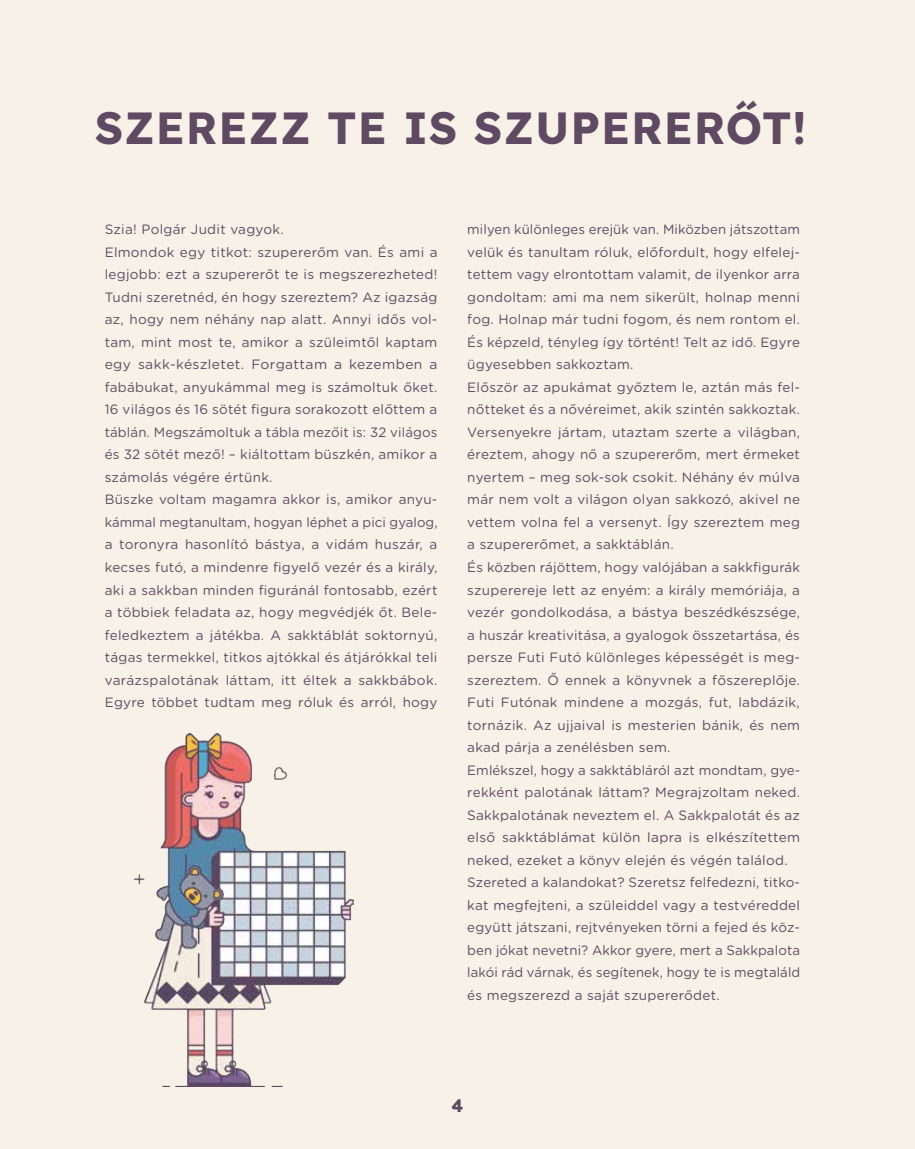
<style>
.page{position:relative;width:915px;height:1149px;background:#fff}
.page>*{position:absolute;margin:0;border:0;box-sizing:border-box;transform-origin:0 0}
.t1{font:45px "Lexend";letter-spacing:.02em;color:#604963}
.t2{font:18px "Lexend";color:#604963}
.t3{font:13.5px/22.5px "Gotham Rounded";letter-spacing:.02em;color:#604963}
</style>
<div class="page">
<div style="left:0;top:0;width:914px;height:1148px;background:#f7f1e7"></div>
<img style="left:135px;top:733px;width:219px;height:352px">
<h1 class="t1" style="left:95px;top:95px;width:713px">SZEREZZ TE IS SZUPERERŐT!</h1>
<p class="t3" style="left:105px;top:217px;width:334px">Szia! Polgár Judit vagyok.<br>Elmondok egy titkot: szupererőm van. És ami a legjobb: ezt a szupererőt te is megszerezheted!<br>Tudni szeretnéd, én hogy szereztem? Az igazság az, hogy nem néhány nap alatt. Annyi idős vol&shy;tam, mint most te, amikor a szüleimtől kaptam egy sakk-készletet. Forgattam a kezemben a fabábukat, anyukámmal meg is számoltuk őket.<br>16 világos és 16 sötét figura sorakozott előttem a táblán. Megszámoltuk a tábla mezőit is: 32 világos és 32 sötét mező! – kiáltottam büszkén, amikor a számolás végére értünk.<br>Büszke voltam magamra akkor is, amikor anyu&shy;kámmal megtanultam, hogyan léphet a pici gyalog, a toronyra hasonlító bástya, a vidám huszár, a kecses futó, a mindenre figyelő vezér és a király, aki a sakkban minden figuránál fontosabb, ezért a többiek feladata az, hogy megvédjék őt. Bele&shy;feledkeztem a játékba. A sakktáblát soktornyú, tágas termekkel, titkos ajtókkal és átjárókkal teli varázspalotának láttam, itt éltek a sakkbábok.<br>Egyre többet tudtam meg róluk és arról, hogy</p>
<p class="t3" style="left:467px;top:217px;width:334px">milyen különleges erejük van. Miközben játszottam velük és tanultam róluk, előfordult, hogy elfelej&shy;tettem vagy elrontottam valamit, de ilyenkor arra gondoltam: ami ma nem sikerült, holnap menni fog. Holnap már tudni fogom, és nem rontom el.<br>És képzeld, tényleg így történt! Telt az idő. Egyre ügyesebben sakkoztam.<br>Először az apukámat győztem le, aztán más fel&shy;nőtteket és a nővéreimet, akik szintén sakkoztak.<br>Versenyekre jártam, utaztam szerte a világban, éreztem, ahogy nő a szupererőm, mert érmeket nyertem – meg sok-sok csokit. Néhány év múlva már nem volt a világon olyan sakkozó, akivel ne vettem volna fel a versenyt. Így szereztem meg a szupererőmet, a sakktáblán.<br>És közben rájöttem, hogy valójában a sakkfigurák szuperereje lett az enyém: a király memóriája, a vezér gondolkodása, a bástya beszédkészsége, a huszár kreativitása, a gyalogok összetartása, és persze Futi Futó különleges képességét is meg&shy;szereztem. Ő ennek a könyvnek a főszereplője.<br>Futi Futónak mindene a mozgás, fut, labdázik, tornázik. Az ujjaival is mesterien bánik, és nem akad párja a zenélésben sem.<br>Emlékszel, hogy a sakktábláról azt mondtam, gye&shy;rekként palotának láttam? Megrajzoltam neked.<br>Sakkpalotának neveztem el. A Sakkpalotát és az első sakktáblámat külön lapra is elkészítettem neked, ezeket a könyv elején és végén találod.<br>Szereted a kalandokat? Szeretsz felfedezni, titko&shy;kat megfejteni, a szüleiddel vagy a testvéreddel együtt játszani, rejtvényeken törni a fejed és köz&shy;ben jókat nevetni? Akkor gyere, mert a Sakkpalota lakói rád várnak, és segítenek, hogy te is megtaláld és megszerezd a saját szupererődet.</p>
<h2 class="t2" style="left:451px;top:1092px;width:13px">4</h2>
</div>
